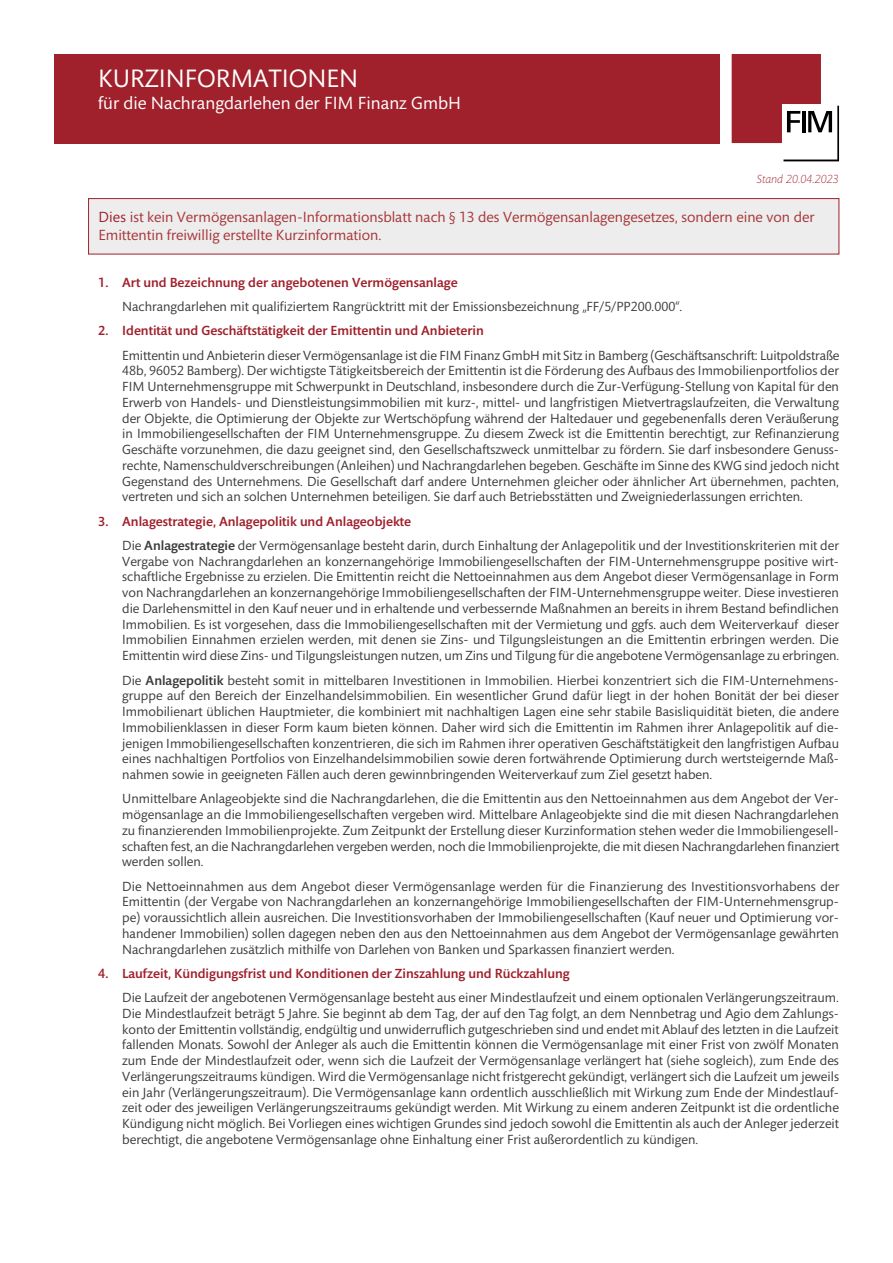
<style>
.page{position:relative;width:893px;height:1263px;background:#fff}
.page>*{position:absolute;margin:0;border:0;box-sizing:border-box;transform-origin:0 0}
.t1{font:25.65px "Mundo Sans Capital";color:#fff}
.t2{font:18px "Mundo Sans Capital";color:#fff}
.t3{font:15px/18px "Mundo Sans Capital";color:#a83539}
.t4{font:13.5px/15.8px "Mundo Sans Capital";color:#3c3c3b;text-align:justify}
.t5{font:500 13.5px "Mundo Sans Capital";color:#a0202c}
.t6{font:italic 300 12px "Mundo Sans Capital";color:#a0202c}
.s1{color:#a0202c}
.s2{font-weight:500;color:#a0202c}
.s3{font-weight:500}
</style>
<div class="page">
<div style="left:88px;top:198px;width:751px;height:56px;background:#ededed;border:1px solid #a0202c"></div>
<svg style="left:732px;top:54px;width:107px;height:107px"></svg>
<div style="left:54px;top:54px;width:666px;height:89px;background:#a0202c"></div>
<h1 class="t1" style="left:98px;top:65px;width:261px">KURZINFORMATIONEN</h1>
<h2 class="t2" style="left:98px;top:93px;width:364px">für die Nachrangdarlehen der FIM Finanz GmbH</h2>
<p class="t6" style="left:757px;top:172px;width:84px">Stand 20.04.2023</p>
<p class="t3" style="left:98px;top:208px;width:717px"><span class="s1">Dies</span> ist kein Vermögensanlagen-Informationsblatt nach § 13 des Vermögensanlagengesetzes, sondern eine von der<br>Emittentin freiwillig erstellte Kurzinformation.</p>
<p class="t5" style="left:98px;top:275px;width:361px">1. Art und Bezeichnung der angebotenen Vermögensanlage</p>
<p class="t4" style="left:122px;top:299px;width:561px">Nachrangdarlehen mit qualifiziertem Rangrücktritt mit der Emissionsbezeichnung „FF/5/PP200.000“.</p>
<p class="t5" style="left:98px;top:323px;width:387px">2. Identität und Geschäftstätigkeit der Emittentin und Anbieterin</p>
<p class="t4" style="left:122px;top:348px;width:719px">Emittentin und Anbieterin dieser Vermögensanlage ist die FIM Finanz GmbH mit Sitz in Bamberg (Geschäftsanschrift: Luitpoldstraße 48b, 96052 Bamberg). Der wichtigste Tätigkeitsbereich der Emittentin ist die Förderung des Aufbaus des Immobilienportfolios der FIM Unternehmensgruppe mit Schwerpunkt in Deutschland, insbesondere durch die Zur-Verfügung-Stellung von Kapital für den Erwerb von Handels- und Dienstleistungsimmobilien mit kurz-, mittel- und langfristigen Mietvertragslaufzeiten, die Verwaltung der Objekte, die Optimierung der Objekte zur Wertschöpfung während der Haltedauer und gegebenenfalls deren Veräußerung in Immobiliengesellschaften der FIM Unternehmensgruppe. Zu diesem Zweck ist die Emittentin berechtigt, zur Refinanzierung Geschäfte vorzunehmen, die dazu geeignet sind, den Gesellschaftszweck unmittelbar zu fördern. Sie darf insbesondere Genuss&shy;rechte, Namenschuldverschreibungen (Anleihen) und Nachrangdarlehen begeben. Geschäfte im Sinne des KWG sind jedoch nicht Gegenstand des Unternehmens. Die Gesellschaft darf andere Unternehmen gleicher oder ähnlicher Art übernehmen, pachten, vertreten und sich an solchen Unternehmen beteiligen. Sie darf auch Betriebsstätten und Zweigniederlassungen errichten.</p>
<p class="t4" style="left:122px;top:509px;width:718px;line-height:24.3px;text-indent:-24px"><span class="s2">3. Anlagestrategie, Anlagepolitik und Anlageobjekte<br></span>Die <span class="s3">Anlagestrategie</span> der Vermögensanlage besteht darin, durch Einhaltung der Anlagepolitik und der Investitionskriterien mit der</p>
<p class="t4" style="left:122px;top:554px;width:719px">Vergabe von Nachrangdarlehen an konzernangehörige Immobiliengesellschaften der FIM-Unternehmensgruppe positive wirt&shy;schaftliche Ergebnisse zu erzielen. Die Emittentin reicht die Nettoeinnahmen aus dem Angebot dieser Vermögensanlage in Form von Nachrangdarlehen an konzernangehörige Immobiliengesellschaften der FIM-Unternehmensgruppe weiter. Diese investieren die Darlehensmittel in den Kauf neuer und in erhaltende und verbessernde Maßnahmen an bereits in ihrem Bestand befindlichen Immobilien. Es ist vorgesehen, dass die Immobiliengesellschaften mit der Vermietung und ggfs. auch dem Weiterverkauf dieser Immobilien Einnahmen erzielen werden, mit denen sie Zins- und Tilgungsleistungen an die Emittentin erbringen werden. Die Emittentin wird diese Zins- und Tilgungsleistungen nutzen, um Zins und Tilgung für die angebotene Vermögensanlage zu erbringen.</p>
<p class="t4" style="left:122px;top:672px;width:718px">Die <span class="s3">Anlagepolitik</span> besteht somit in mittelbaren Investitionen in Immobilien. Hierbei konzentriert sich die FIM-Unternehmens&shy;gruppe auf den Bereich der Einzelhandelsimmobilien. Ein wesentlicher Grund dafür liegt in der hohen Bonität der bei dieser Immobilienart üblichen Hauptmieter, die kombiniert mit nachhaltigen Lagen eine sehr stabile Basisliquidität bieten, die andere Immobilienklassen in dieser Form kaum bieten können. Daher wird sich die Emittentin im Rahmen ihrer Anlagepolitik auf die&shy;jenigen Immobiliengesellschaften konzentrieren, die sich im Rahmen ihrer operativen Geschäftstätigkeit den langfristigen Aufbau eines nachhaltigen Portfolios von Einzelhandelsimmobilien sowie deren fortwährende Optimierung durch wertsteigernde Maß&shy;nahmen sowie in geeigneten Fällen auch deren gewinnbringenden Weiterverkauf zum Ziel gesetzt haben.</p>
<p class="t4" style="left:122px;top:791px;width:719px">Unmittelbare Anlageobjekte sind die Nachrangdarlehen, die die Emittentin aus den Nettoeinnahmen aus dem Angebot der Ver&shy;mögensanlage an die Immobiliengesellschaften vergeben wird. Mittelbare Anlageobjekte sind die mit diesen Nachrangdarlehen zu finanzierenden Immobilienprojekte. Zum Zeitpunkt der Erstellung dieser Kurzinformation stehen weder die Immobiliengesell&shy;schaften fest, an die Nachrangdarlehen vergeben werden, noch die Immobilienprojekte, die mit diesen Nachrangdarlehen finanziert werden sollen.</p>
<p class="t4" style="left:122px;top:878px;width:719px">Die Nettoeinnahmen aus dem Angebot dieser Vermögensanlage werden für die Finanzierung des Investitionsvorhabens der Emittentin (der Vergabe von Nachrangdarlehen an konzernangehörige Immobiliengesellschaften der FIM-Unternehmensgrup&shy;pe) voraussichtlich allein ausreichen. Die Investitionsvorhaben der Immobiliengesellschaften (Kauf neuer und Optimierung vor&shy;handener Immobilien) sollen dagegen neben den aus den Nettoeinnahmen aus dem Angebot der Vermögensanlage gewährten Nachrangdarlehen zusätzlich mithilfe von Darlehen von Banken und Sparkassen finanziert werden.</p>
<p class="t5" style="left:98px;top:966px;width:473px">4. Laufzeit, Kündigungsfrist und Konditionen der Zinszahlung und Rückzahlung</p>
<p class="t4" style="left:122px;top:990px;width:718px">Die Laufzeit der angebotenen Vermögensanlage besteht aus einer Mindestlaufzeit und einem optionalen Verlängerungszeitraum.<br>Die Mindestlaufzeit beträgt 5 Jahre. Sie beginnt ab dem Tag, der auf den Tag folgt, an dem Nennbetrag und Agio dem Zahlungs&shy;konto der Emittentin vollständig, endgültig und unwiderruflich gutgeschrieben sind und endet mit Ablauf des letzten in die Laufzeit fallenden Monats. Sowohl der Anleger als auch die Emittentin können die Vermögensanlage mit einer Frist von zwölf Monaten zum Ende der Mindestlaufzeit oder, wenn sich die Laufzeit der Vermögensanlage verlängert hat (siehe sogleich), zum Ende des Verlängerungszeitraums kündigen. Wird die Vermögensanlage nicht fristgerecht gekündigt, verlängert sich die Laufzeit um jeweils ein Jahr (Verlängerungszeitraum). Die Vermögensanlage kann ordentlich ausschließlich mit Wirkung zum Ende der Mindestlauf&shy;zeit oder des jeweiligen Verlängerungszeitraums gekündigt werden. Mit Wirkung zu einem anderen Zeitpunkt ist die ordentliche Kündigung nicht möglich. Bei Vorliegen eines wichtigen Grundes sind jedoch sowohl die Emittentin als auch der Anleger jederzeit berechtigt, die angebotene Vermögensanlage ohne Einhaltung einer Frist außerordentlich zu kündigen.</p>
</div>
